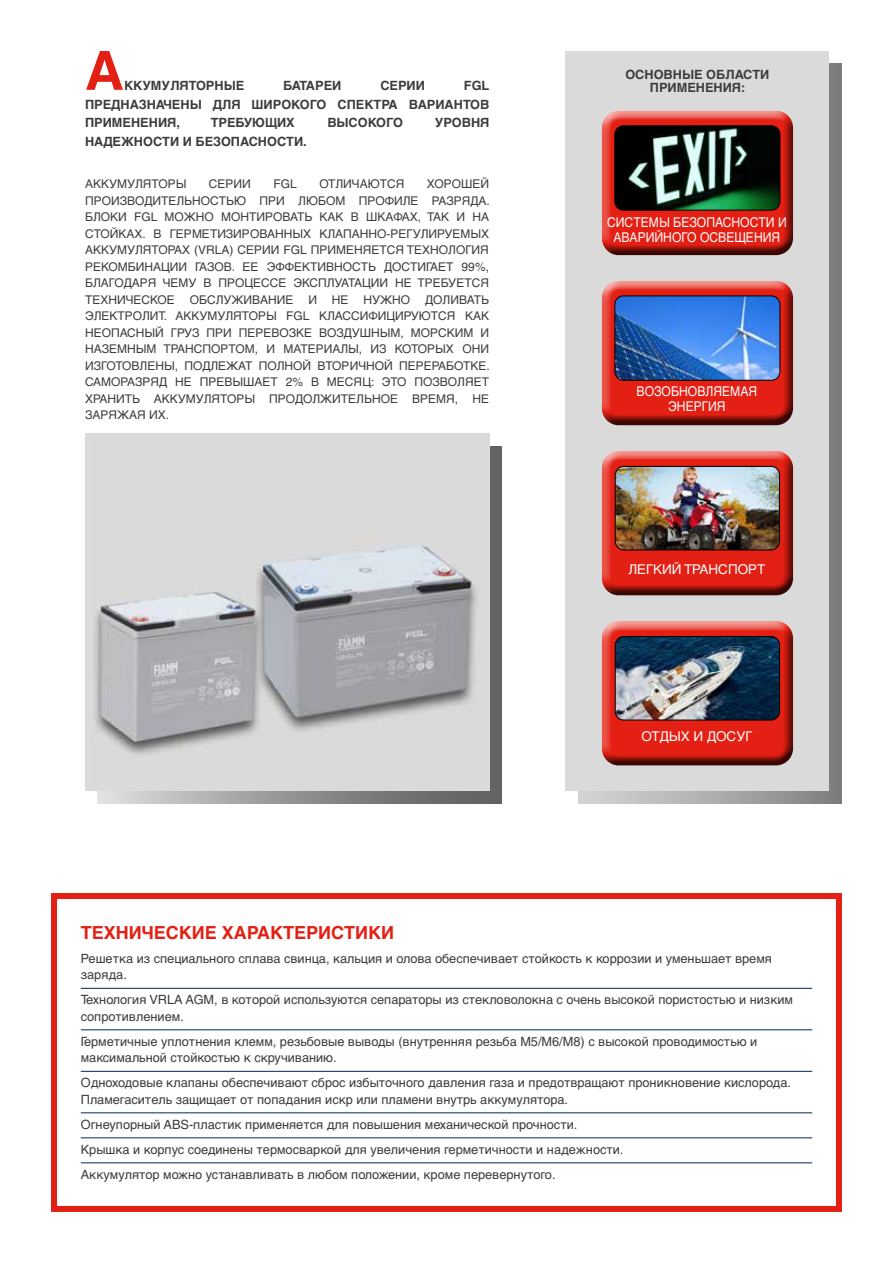
<style>
.page{position:relative;width:893px;height:1263px;background:#fff}
.page>*{position:absolute;margin:0;border:0;box-sizing:border-box;transform-origin:0 0}
.t1{font:700 54px "Helvetica LT Std";color:#e41f13}
.t2{font:700 18px "Helvetica LT Std";color:#e41f13}
.t3{font:13.5px/15.8px "Helvetica LT Std";color:#fff;text-align:center;scale:.9 1}
.t4{font:13.5px "Helvetica LT Std";color:#fff}
.t5{font:12.75px/16.5px "Helvetica LT Std";color:#3c3c3b}
.t6{font:700 12.75px/18.8px "Helvetica LT Std";color:#3c3c3b;text-align:justify}
.t7{font:700 12.75px "Helvetica LT Std";letter-spacing:-.02em;color:#3c3c3b}
.t8{font:12px/16.5px "Helvetica LT Std";color:#3c3c3b;text-align:justify}
</style>
<div class="page">
<div style="left:578px;top:64px;width:264px;height:740px;background:linear-gradient(to right,#d9d9d8,#80807f)"></div>
<div style="left:566px;top:51px;width:263px;height:740px;background:#dadada"></div>
<svg style="left:98px;top:446px;width:404px;height:358px;background:#838382"></svg>
<div style="left:51px;top:893px;width:791px;height:319px;border:6px solid #e41f13"></div>
<img style="left:85px;top:434px;width:404px;height:357px">
<div style="left:591px;top:101px;width:208px;height:152px;background:#fff;opacity:.75"></div>
<div style="left:596px;top:113px;width:204px;height:152px;background:#000;opacity:.75"></div>
<img style="left:615px;top:126px;width:165px;height:84px">
<div style="left:614px;top:125px;width:166px;height:85px;border:1px solid #000;border-radius:9px"></div>
<div style="left:591px;top:271px;width:204px;height:152px;background:#fff;opacity:.75"></div>
<div style="left:596px;top:284px;width:199px;height:152px;background:#000;opacity:.75"></div>
<img style="left:615px;top:296px;width:165px;height:84px">
<div style="left:614px;top:296px;width:166px;height:85px;border:1px solid #000;border-radius:9px"></div>
<div style="left:591px;top:441px;width:204px;height:152px;background:#fff;opacity:.75"></div>
<div style="left:596px;top:454px;width:199px;height:152px;background:#000;opacity:.75"></div>
<img style="left:615px;top:466px;width:164px;height:84px">
<div style="left:615px;top:466px;width:165px;height:84px;border:1px solid #000;border-radius:9px"></div>
<div style="left:591px;top:611px;width:204px;height:152px;background:#fff;opacity:.75"></div>
<div style="left:596px;top:624px;width:199px;height:152px;background:#000;opacity:.75"></div>
<img style="left:615px;top:636px;width:164px;height:84px">
<div style="left:615px;top:636px;width:165px;height:84px;border:1px solid #000;border-radius:9px"></div>
<hr style="left:81px;top:988px;width:731px;height:1px;background:#002856">
<hr style="left:81px;top:1029px;width:731px;height:1px;background:#002856">
<hr style="left:81px;top:1071px;width:731px;height:1px;background:#002856">
<hr style="left:81px;top:1112px;width:731px;height:1px;background:#002856">
<hr style="left:81px;top:1137px;width:731px;height:1px;background:#002856">
<hr style="left:81px;top:1162px;width:731px;height:1px;background:#002856">
<h1 class="t1" style="left:85px;top:38px;width:40px">А</h1>
<p class="t6" style="left:85px;top:76px;width:406px;text-indent:379px">FGL ПРЕДНАЗНАЧЕНЫ ДЛЯ ШИРОКОГО СПЕКТРА ВАРИАНТОВ ПРИМЕНЕНИЯ,</p>
<p class="t6" style="left:124px;top:76px;width:122px">ККУМУЛЯТОРНЫЕ</p>
<p class="t7" style="left:283px;top:78px;width:60px">БАТАРЕИ</p>
<p class="t6" style="left:380px;top:76px;width:46px">СЕРИИ</p>
<p class="t6" style="left:211px;top:113px;width:86px">ТРЕБУЮЩИХ</p>
<p class="t6" style="left:327px;top:113px;width:77px">ВЫСОКОГО</p>
<p class="t6" style="left:435px;top:113px;width:56px">УРОВНЯ</p>
<p class="t6" style="left:85px;top:132px;width:223px">НАДЕЖНОСТИ И БЕЗОПАСНОСТИ.</p>
<p class="t8" style="left:85px;top:176px;width:103px">АККУМУЛЯТОРЫ</p>
<p class="t8" style="left:209px;top:176px;width:43px">СЕРИИ</p>
<p class="t8" style="left:273px;top:176px;width:25px">FGL</p>
<p class="t8" style="left:319px;top:176px;width:87px">ОТЛИЧАЮТСЯ</p>
<p class="t8" style="left:85px;top:176px;width:406px;text-indent:342px">ХОРОШЕЙ ПРОИЗВОДИТЕЛЬНОСТЬЮ ПРИ ЛЮБОМ ПРОФИЛЕ РАЗРЯДА.<br>БЛОКИ FGL МОЖНО МОНТИРОВАТЬ КАК В ШКАФАХ, ТАК И НА СТОЙКАХ. В ГЕРМЕТИЗИРОВАННЫХ КЛАПАННО-РЕГУЛИРУЕМЫХ АККУМУЛЯТОРАХ (VRLA) СЕРИИ FGL ПРИМЕНЯЕТСЯ ТЕХНОЛОГИЯ РЕКОМБИНАЦИИ ГАЗОВ. ЕЕ ЭФФЕКТИВНОСТЬ ДОСТИГАЕТ 99%, БЛАГОДАРЯ ЧЕМУ В ПРОЦЕССЕ ЭКСПЛУАТАЦИИ НЕ ТРЕБУЕТСЯ ТЕХНИЧЕСКОЕ ОБСЛУЖИВАНИЕ И НЕ НУЖНО ДОЛИВАТЬ ЭЛЕКТРОЛИТ. АККУМУЛЯТОРЫ FGL КЛАССИФИЦИРУЮТСЯ КАК НЕОПАСНЫЙ ГРУЗ ПРИ ПЕРЕВОЗКЕ ВОЗДУШНЫМ, МОРСКИМ И НАЗЕМНЫМ ТРАНСПОРТОМ, И МАТЕРИАЛЫ, ИЗ КОТОРЫХ ОНИ ИЗГОТОВЛЕНЫ, ПОДЛЕЖАТ ПОЛНОЙ ВТОРИЧНОЙ ПЕРЕРАБОТКЕ.<br>САМОРАЗРЯД НЕ ПРЕВЫШАЕТ 2% В МЕСЯЦ: ЭТО ПОЗВОЛЯЕТ ХРАНИТЬ АККУМУЛЯТОРЫ ПРОДОЛЖИТЕЛЬНОЕ ВРЕМЯ, НЕ ЗАРЯЖАЯ ИХ.</p>
<p class="t6" style="left:625px;top:67px;width:146px;line-height:13.5px;text-align:center">ОСНОВНЫЕ ОБЛАСТИ<br>ПРИМЕНЕНИЯ:</p>
<p class="t3" style="left:607px;top:214px;width:201px">СИСТЕМЫ БЕЗОПАСНОСТИ И<br>АВАРИЙНОГО ОСВЕЩЕНИЯ</p>
<p class="t3" style="left:637px;top:383px;width:136px;line-height:15px">ВОЗОБНОВЛЯЕМАЯ<br>ЭНЕРГИЯ</p>
<p class="t4" style="left:628px;top:562px;width:139px">ЛЕГКИЙ ТРАНСПОРТ</p>
<p class="t4" style="left:642px;top:729px;width:112px">ОТДЫХ И ДОСУГ</p>
<h2 class="t2" style="left:81px;top:921px;width:315px">ТЕХНИЧЕСКИЕ ХАРАКТЕРИСТИКИ</h2>
<p class="t5" style="left:81px;top:950px;width:693px">Решетка из специального сплава свинца, кальция и олова обеспечивает стойкость к коррозии и уменьшает время заряда.</p>
<p class="t5" style="left:81px;top:992px;width:714px">Технология VRLA AGM, в которой используются сепараторы из стекловолокна с очень высокой пористостью и низким сопротивлением.</p>
<p class="t5" style="left:81px;top:1033px;width:678px">Герметичные уплотнения клемм, резьбовые выводы (внутренняя резьба M5/M6/M8) с высокой проводимостью и максимальной стойкостью к скручиванию.</p>
<p class="t5" style="left:81px;top:1075px;width:712px">Одноходовые клапаны обеспечивают сброс избыточного давления газа и предотвращают проникновение кислорода.<br>Пламегаситель защищает от попадания искр или пламени внутрь аккумулятора.</p>
<p class="t5" style="left:81px;top:1112px;width:544px;line-height:25px">Огнеупорный ABS-пластик применяется для повышения механической прочности.<br>Крышка и корпус соединены термосваркой для увеличения герметичности и надежности.<br>Аккумулятор можно устанавливать в любом положении, кроме перевернутого.</p>
</div>
